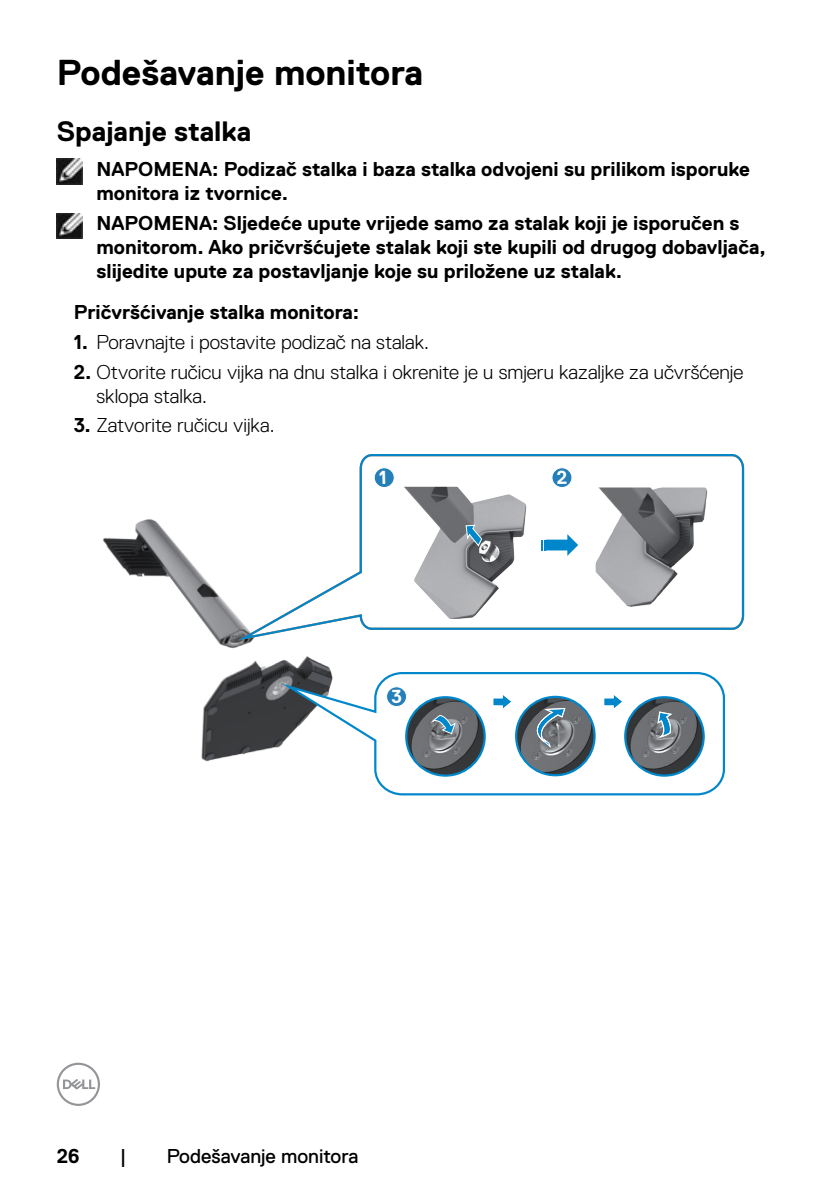
<style>
.page{position:relative;width:840px;height:1191px;background:#fff}
.page>*{position:absolute;margin:0;border:0;box-sizing:border-box;transform-origin:0 0}
.t1{font:700 36px "Dell Replica";color:#000}
.t2{font:700 28px "Dell Replica";color:#000}
.t3{font:700 20px/24px "Dell Replica";color:#000}
.t4{font:300 20px/24px "Dell Replica";color:#000}
.t5{font:20px "Dell Replica";color:#000}
.s1{font-weight:700}
</style>
<div class="page">
<svg style="left:57px;top:1062px;width:43px;height:44px"></svg>
<img style="left:57px;top:158px;width:25px;height:26px">
<img style="left:57px;top:213px;width:25px;height:26px">
<img style="left:103px;top:519px;width:228px;height:243px">
<svg style="left:274px;top:671px;width:451px;height:124px"></svg>
<svg style="left:231px;top:454px;width:512px;height:189px"></svg>
<img style="left:403px;top:487px;width:134px;height:132px">
<img style="left:595px;top:487px;width:116px;height:124px">
<svg style="left:465px;top:524px;width:17px;height:23px"></svg>
<svg style="left:386px;top:687px;width:20px;height:19px"></svg>
<div style="left:386px;top:686px;width:20px;height:20px;border:1px solid #fff;border-radius:50%"></div>
<div style="left:374px;top:468px;width:20px;height:19px;background:#257fb8;border-radius:50%"></div>
<div style="left:374px;top:467px;width:20px;height:20px;border:1px solid #fff;border-radius:50%"></div>
<svg style="left:551px;top:468px;width:20px;height:19px"></svg>
<div style="left:551px;top:467px;width:20px;height:20px;border:1px solid #fff;border-radius:50%"></div>
<svg style="left:491px;top:691px;width:22px;height:21px"></svg>
<svg style="left:602px;top:691px;width:22px;height:21px"></svg>
<img style="left:625px;top:697px;width:78px;height:78px;border-radius:39px">
<img style="left:406px;top:697px;width:78px;height:78px;border-radius:39px">
<img style="left:516px;top:697px;width:78px;height:78px;border-radius:39px">
<svg style="left:430px;top:715px;width:30px;height:33px"></svg>
<div style="left:514px;top:696px;width:81px;height:80px;border:2px solid #0087cb;border-radius:50%"></div>
<svg style="left:527px;top:707px;width:38px;height:42px;background:#6f7f89"></svg>
<div style="left:623px;top:696px;width:81px;height:80px;border:2px solid #0087cb;border-radius:50%"></div>
<svg style="left:656px;top:711px;width:17px;height:28px"></svg>
<div style="left:405px;top:696px;width:80px;height:80px;border:2px solid #0087cb;border-radius:50%"></div>
<svg style="left:391px;top:689px;width:10px;height:14px"></svg>
<svg style="left:557px;top:470px;width:9px;height:13px"></svg>
<h1 class="t1" style="left:57px;top:52px;width:368px">Podešavanje monitora</h1>
<h2 class="t2" style="left:57px;top:116px;width:196px">Spajanje stalka</h2>
<p class="t3" style="left:96px;top:158px;width:654px">NAPOMENA: Podizač stalka i baza stalka odvojeni su prilikom isporuke monitora iz tvornice.</p>
<p class="t3" style="left:96px;top:211px;width:670px">NAPOMENA: Sljedeće upute vrijede samo za stalak koji je isporučen s monitorom. Ako pričvršćujete stalak koji ste kupili od drugog dobavljača, slijedite upute za postavljanje koje su priložene uz stalak.</p>
<p class="t3" style="left:74px;top:300px;width:287px">Pričvršćivanje stalka monitora:</p>
<p class="t4" style="left:74px;top:330px;width:356px"><span class="s1">1.</span> Poravnajte i postavite podizač na stalak.</p>
<p class="t4" style="left:96px;top:360px;width:648px;text-indent:-23px"><span class="s1">2.</span> Otvorite ručicu vijka na dnu stalka i okrenite je u smjeru kazaljke za učvršćenje sklopa stalka.</p>
<p class="t4" style="left:74px;top:413px;width:202px"><span class="s1">3.</span> Zatvorite ručicu vijka.</p>
<p class="t3" style="left:57px;top:1143px;width:24px">26</p>
<p class="t5" style="left:120px;top:1144px;width:8px">|</p>
<p class="t5" style="left:166px;top:1144px;width:193px">Podešavanje monitora</p>
</div>
